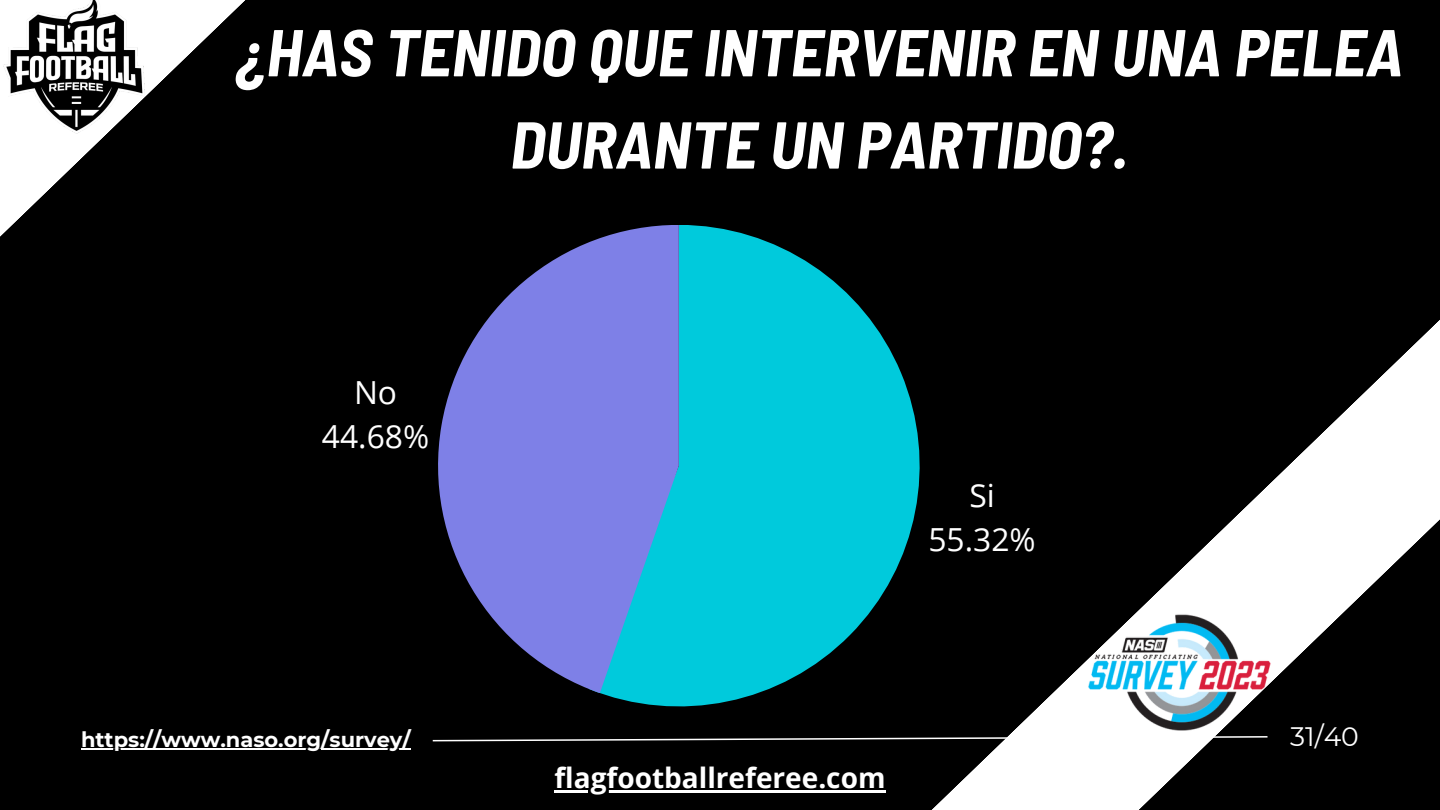
<style>
.page{position:relative;width:1440px;height:810px;background:#000}
.page>*{position:absolute;margin:0;border:0;box-sizing:border-box;transform-origin:0 0}
.t1{font:italic 700 semi-condensed 66.1px/92.2px "Barlow";color:#fff;text-align:center}
.t2{font:31.8px "Open Sans";color:#fff}
.t3{font:700 28px "Open Sans";color:#fff}
.t4{font:26.7px "Montserrat";color:#fff}
.t5{font:700 21px "Montserrat";color:#fff}
</style>
<div class="page">
<svg style="left:679px;top:320px;width:761px;height:490px"></svg>
<svg style="left:432px;top:735px;width:837px;height:7px"></svg>
<hr style="left:81px;top:749px;width:330px;height:1px;background:#fff">
<svg style="left:0;top:0;width:245px;height:237px"></svg>
<img style="left:0;top:0;width:148px;height:137px">
<svg style="left:600px;top:225px;width:320px;height:481px;fill:#00cadc"></svg>
<svg style="left:438px;top:225px;width:241px;height:468px;fill:#7e80e7"></svg>
<img style="left:1086px;top:605px;width:189px;height:132px">
<hr style="left:554px;top:790px;width:332px;height:2px;background:#fff">
<p class="t1" style="left:236px;top:4px;width:1169px">¿HAS TENIDO QUE INTERVENIR EN UNA PELEA<br>DURANTE UN PARTIDO?.</p>
<p class="t2" style="left:354px;top:370px;width:45px">No</p>
<p class="t2" style="left:322px;top:414px;width:109px">44.68%</p>
<p class="t5" style="left:81px;top:727px;width:331px">https://www.naso.org/survey/</p>
<p class="t2" style="left:969px;top:473px;width:27px">Si</p>
<p class="t2" style="left:928px;top:517px;width:109px">55.32%</p>
<p class="t3" style="left:554px;top:759px;width:333px">flagfootballreferee.com</p>
<p class="t4" style="left:1290px;top:720px;width:70px">31/40</p>
</div>
